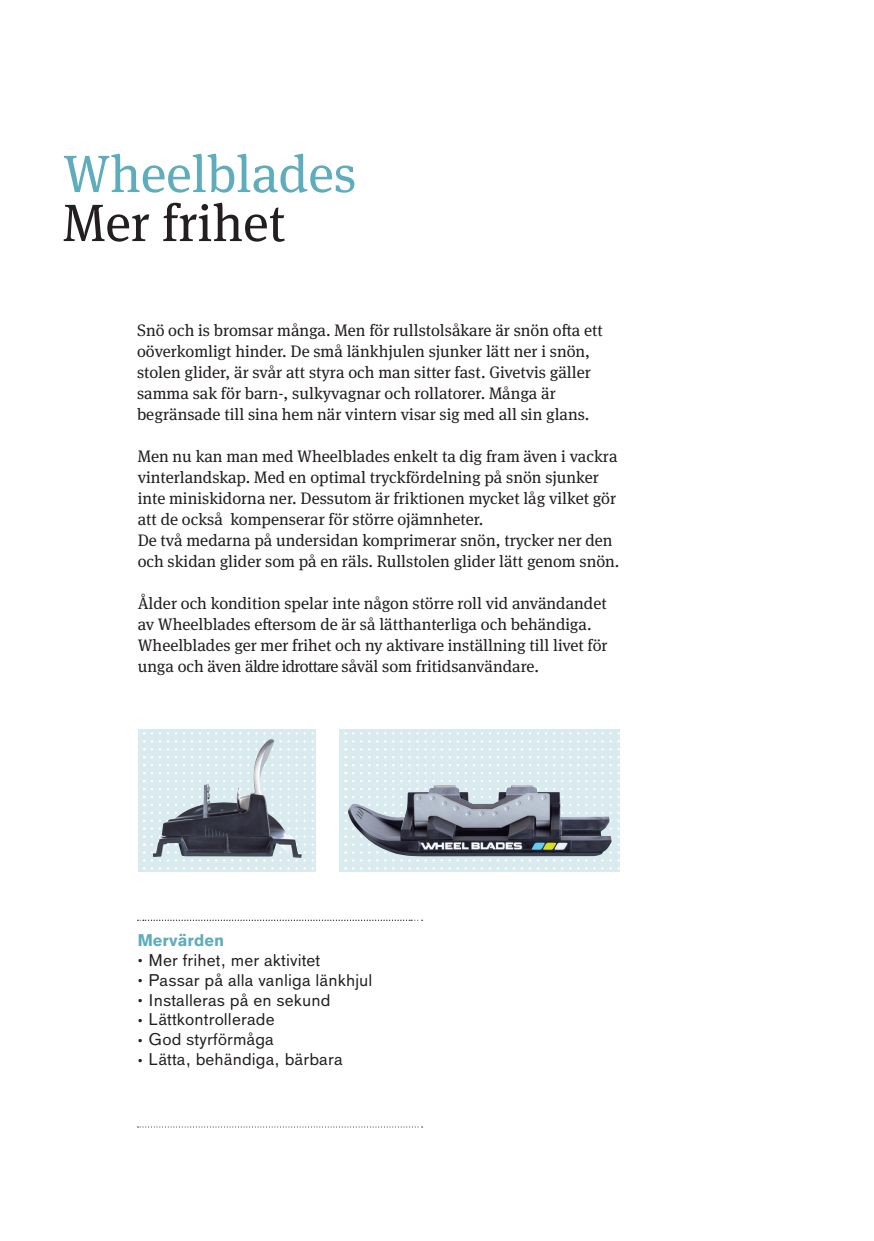
<style>
.page{position:relative;width:874px;height:1241px;background:#fff}
.page>*{position:absolute;margin:0;border:0;box-sizing:border-box;transform-origin:0 0}
.t1{font:52.5px "OBO Serif";color:#5facbd}
.t2{font:52.5px "OBO Serif";color:#231f20}
.t3{font:16.62px/21px "OBO Serif";color:#231f20}
.t4{font:16.62px "OBO Sans";letter-spacing:.005em;color:#231f20}
.t5{font:700 16.62px "OBO Sans";letter-spacing:.005em;color:#5facbd}
.s1{font-size:12.42px}
</style>
<div class="page">
<svg style="left:137px;top:919px;width:285px;height:1px"></svg>
<div style="left:138px;top:729px;width:177px;height:142px;background:#daebf0"></div>
<svg style="left:152px;top:732px;width:162px;height:2px"></svg>
<svg style="left:152px;top:740px;width:162px;height:2px"></svg>
<svg style="left:152px;top:748px;width:162px;height:2px"></svg>
<svg style="left:152px;top:756px;width:162px;height:2px"></svg>
<svg style="left:152px;top:764px;width:162px;height:41px"></svg>
<svg style="left:144px;top:764px;width:1px;height:41px"></svg>
<svg style="left:152px;top:859px;width:162px;height:2px"></svg>
<svg style="left:152px;top:867px;width:162px;height:2px"></svg>
<div style="left:338px;top:729px;width:281px;height:142px;background:#daebf0"></div>
<svg style="left:353px;top:732px;width:266px;height:2px"></svg>
<svg style="left:353px;top:740px;width:266px;height:2px"></svg>
<svg style="left:353px;top:748px;width:266px;height:2px"></svg>
<svg style="left:353px;top:756px;width:266px;height:2px"></svg>
<svg style="left:353px;top:764px;width:266px;height:41px"></svg>
<svg style="left:345px;top:764px;width:1px;height:41px"></svg>
<svg style="left:353px;top:859px;width:266px;height:2px"></svg>
<svg style="left:353px;top:867px;width:266px;height:2px"></svg>
<img style="left:153px;top:739px;width:149px;height:118px">
<img style="left:348px;top:784px;width:263px;height:72px">
<svg style="left:137px;top:1126px;width:285px;height:1px"></svg>
<h1 class="t1" style="left:63px;top:143px;width:295px">Wheelblades</h1>
<h1 class="t2" style="left:63px;top:192px;width:224px">Mer frihet</h1>
<p class="t3" style="left:137px;top:320px;width:467px">Snö och is bromsar många. Men för rullstolsåkare är snön ofta ett oöverkomligt hinder. De små länkhjulen sjunker lätt ner i snön, stolen glider, är svår att styra och man sitter fast. Givetvis gäller samma sak för barn-, sulkyvagnar och rollatorer. Många är begränsade till sina hem när vintern visar sig med all sin glans.</p>
<p class="t3" style="left:138px;top:446px;width:483px">Men nu kan man med Wheelblades enkelt ta dig fram även i vackra vinterlandskap. Med en optimal tryckfördelning på snön sjunker inte miniskidorna ner. Dessutom är friktionen mycket låg vilket gör att de också kompenserar för större ojämnheter.<br>De två medarna på undersidan komprimerar snön, trycker ner den och skidan glider som på en räls. Rullstolen glider lätt genom snön.</p>
<p class="t3" style="left:138px;top:593px;width:471px">Ålder och kondition spelar inte någon större roll vid användandet av Wheelblades eftersom de är så lätthanterliga och behändiga.<br>Wheelblades ger mer frihet och ny aktivare inställning till livet för unga och även äldre idrottare såväl som fritidsanvändare.</p>
<p class="t5" style="left:138px;top:930px;width:88px">Mervärden</p>
<p class="t4" style="left:138px;top:949px;width:184px"><span class="s1">•</span> Mer frihet, mer aktivitet</p>
<p class="t4" style="left:138px;top:969px;width:236px"><span class="s1">•</span> Passar på alla vanliga länkhjul</p>
<p class="t4" style="left:138px;top:989px;width:194px"><span class="s1">•</span> Installeras på en sekund</p>
<p class="t4" style="left:138px;top:1009px;width:138px"><span class="s1">•</span> Lättkontrollerade</p>
<p class="t4" style="left:138px;top:1029px;width:138px"><span class="s1">•</span> God styrförmåga</p>
<p class="t4" style="left:138px;top:1049px;width:206px"><span class="s1">•</span> Lätta, behändiga, bärbara</p>
</div>
